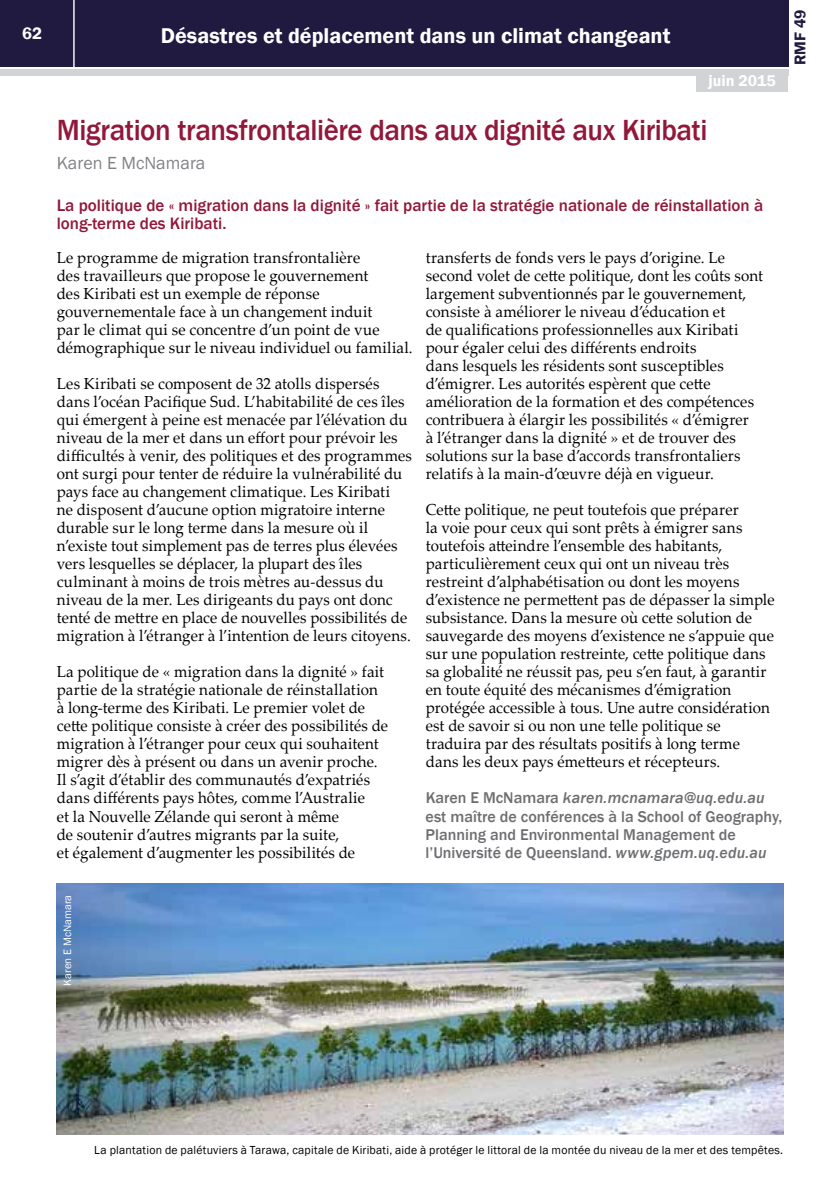
<style>
.page{position:relative;width:840px;height:1191px;background:#fff}
.page>*{position:absolute;margin:0;border:0;box-sizing:border-box;transform-origin:0 0}
.t1{font:500 30px "Franklin Gothic";letter-spacing:-.015em;color:#92183a;scale:.96 1}
.t2{font:600 22px "Franklin Gothic";color:#fff}
.t3{font:18px "Franklin Gothic";color:#808285}
.t4{font:500 17px/18px "Franklin Gothic";color:#92183a}
.t5{font:600 17px "Franklin Gothic";color:#fff}
.t6{font:16px/18px "Palatino Linotype";letter-spacing:.01em;color:#000;scale:.94 1}
.t7{font:500 16px/18px "Franklin Gothic";color:#6d6e71}
.t8{font:600 16px "Franklin Gothic";color:#fff}
.t9{font:600 16px "Franklin Gothic";color:#211a40}
.t10{font:12px "Franklin Gothic";letter-spacing:.02em;color:#000}
.t11{font:11px "Franklin Gothic";color:#fff}
.s1{font-style:italic}
</style>
<div class="page">
<div style="left:0;top:0;width:787px;height:66px;background:#211a40"></div>
<div style="left:0;top:69px;width:787px;height:6px;background:#d1d3d4"></div>
<hr style="left:73px;top:0;width:2px;height:67px;background:#fff">
<div style="left:696px;top:74px;width:91px;height:18px;background:#d1d3d4"></div>
<img style="left:57px;top:883px;width:725px;height:251px">
<p class="t5" style="left:22px;top:23px;width:21px">62</p>
<h2 class="t2" style="left:161px;top:22px;width:510px">Désastres et déplacement dans un climat changeant</h2>
<p class="t8" style="left:708px;top:71px;width:69px">juin 2015</p>
<h1 class="t1" style="left:57px;top:112px;width:679px">Migration transfrontalière dans aux dignité aux Kiribati</h1>
<p class="t3" style="left:57px;top:152px;width:150px">Karen E McNamara</p>
<p class="t4" style="left:57px;top:197px;width:707px">La politique de « migration dans la dignité » fait partie de la stratégie nationale de réinstallation à long-terme des Kiribati.</p>
<p class="t6" style="left:57px;top:248px;width:380px">Le programme de migration transfrontalière<br>des travailleurs que propose le gouvernement<br>des Kiribati est un exemple de réponse gouvernementale face à un changement induit<br>par le climat qui se concentre d’un point de vue démographique sur le niveau individuel ou familial.</p>
<p class="t6" style="left:57px;top:374px;width:379px">Les Kiribati se composent de 32 atolls dispersés dans l’océan Pacifique Sud. L’habitabilité de ces îles qui émergent à peine est menacée par l’élévation du niveau de la mer et dans un effort pour prévoir les difficultés à venir, des politiques et des programmes ont surgi pour tenter de réduire la vulnérabilité du pays face au changement climatique. Les Kiribati<br>ne disposent d’aucune option migratoire interne durable sur le long terme dans la mesure où il n’existe tout simplement pas de terres plus élevées vers lesquelles se déplacer, la plupart des îles culminant à moins de trois mètres au-dessus du niveau de la mer. Les dirigeants du pays ont donc tenté de mettre en place de nouvelles possibilités de migration à l’étranger à l’intention de leurs citoyens.</p>
<p class="t6" style="left:57px;top:662px;width:354px">La politique de « migration dans la dignité » fait partie de la stratégie nationale de réinstallation à long-terme des Kiribati. Le premier volet de cette politique consiste à créer des possibilités de migration à l’étranger pour ceux qui souhaitent migrer dès à présent ou dans un avenir proche.<br>Il s’agit d’établir des communautés d’expatriés dans différents pays hôtes, comme l’Australie<br>et la Nouvelle Zélande qui seront à même<br>de soutenir d’autres migrants par la suite,<br>et également d’augmenter les possibilités de</p>
<p class="t6" style="left:425px;top:248px;width:360px">transferts de fonds vers le pays d’origine. Le second volet de cette politique, dont les coûts sont largement subventionnés par le gouvernement, consiste à améliorer le niveau d’éducation et<br>de qualifications professionnelles aux Kiribati pour égaler celui des différents endroits<br>dans lesquels les résidents sont susceptibles d’émigrer. Les autorités espèrent que cette amélioration de la formation et des compétences contribuera à élargir les possibilités « d’émigrer<br>à l’étranger dans la dignité » et de trouver des solutions sur la base d’accords transfrontaliers relatifs à la main-d’œuvre déjà en vigueur.</p>
<p class="t6" style="left:425px;top:500px;width:372px">Cette politique, ne peut toutefois que préparer<br>la voie pour ceux qui sont prêts à émigrer sans toutefois atteindre l’ensemble des habitants, particulièrement ceux qui ont un niveau très restreint d’alphabétisation ou dont les moyens d’existence ne permettent pas de dépasser la simple subsistance. Dans la mesure où cette solution de sauvegarde des moyens d’existence ne s’appuie que sur une population restreinte, cette politique dans sa globalité ne réussit pas, peu s’en faut, à garantir en toute équité des mécanismes d’émigration protégée accessible à tous. Une autre considération est de savoir si ou non une telle politique se traduira par des résultats positifs à long terme dans les deux pays émetteurs et récepteurs.</p>
<p class="t7" style="left:425px;top:789px;width:358px">Karen E McNamara <span class="s1">karen.mcnamara@uq.edu.au </span>est maître de conférences à la School of Geography, Planning and Environmental Management de l’Université de Queensland. <span class="s1">www.gpem.uq.edu.au</span></p>
<p class="t9" style="left:789px;top:65px;width:57px;rotate:-90deg">RMF 49</p>
<p class="t11" style="left:61px;top:985px;width:92px;rotate:-90deg">Karen E McNamara</p>
<p class="t10" style="left:94px;top:1142px;width:690px">La plantation de palétuviers à Tarawa, capitale de Kiribati, aide à protéger le littoral de la montée du niveau de la mer et des tempêtes.</p>
</div>
